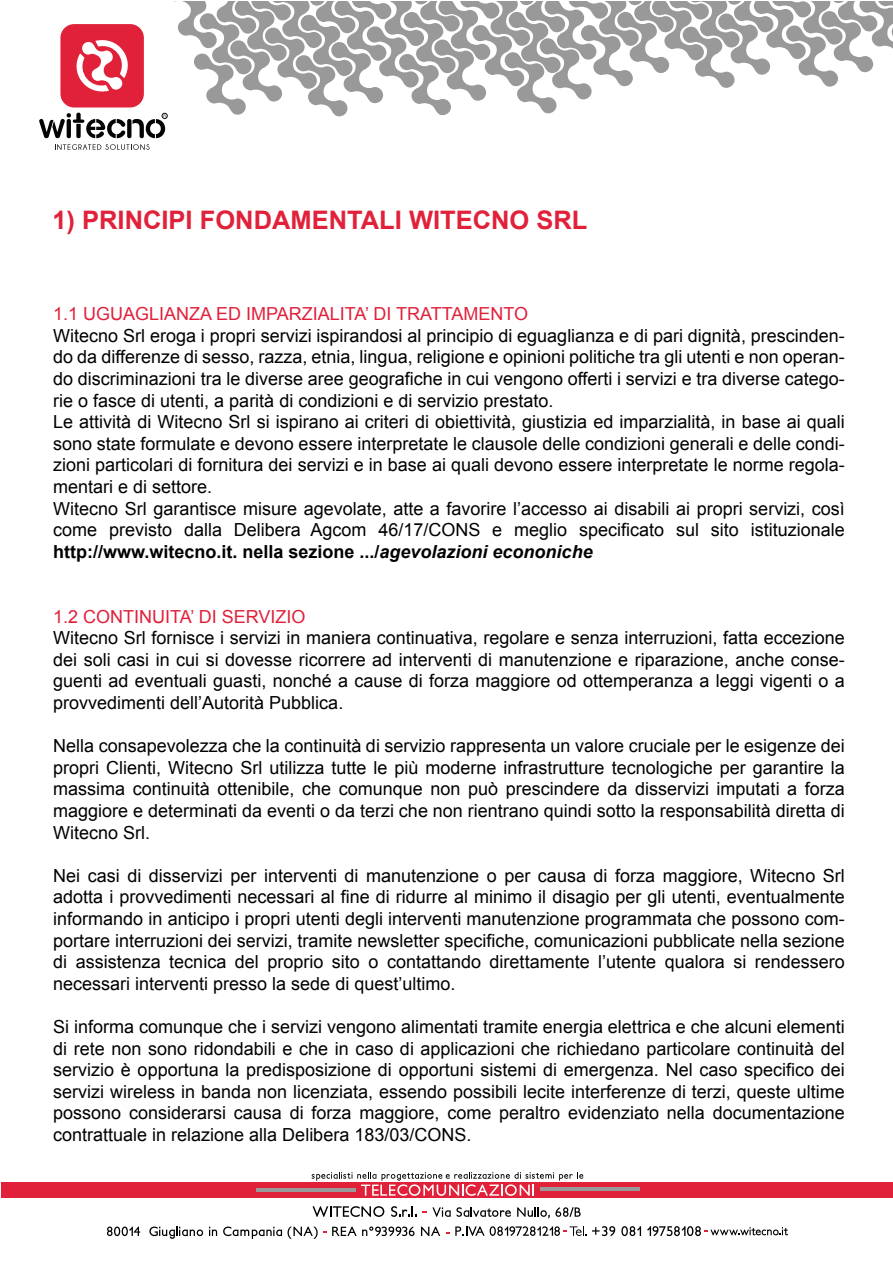
<style>
.page{position:relative;width:893px;height:1263px;background:#fff}
.page>*{position:absolute;margin:0;border:0;box-sizing:border-box;transform-origin:0 0}
.t1{font:700 25.5px "Arial";color:#e1213a}
.t2{font:18px/21.6px "Arial";color:#000;text-align:justify}
.t3{font:18px "Arial";color:#e1213a}
.s1{font-weight:700}
.s2{font-weight:700;font-style:italic}
</style>
<div class="page">
<svg style="left:592px;top:1226px;width:23px;height:10px"></svg>
<svg style="left:621px;top:1226px;width:20px;height:10px"></svg>
<svg style="left:455px;top:1226px;width:131px;height:10px"></svg>
<svg style="left:647px;top:1226px;width:141px;height:10px"></svg>
<svg style="left:107px;top:1226px;width:33px;height:10px"></svg>
<svg style="left:149px;top:1226px;width:54px;height:13px"></svg>
<svg style="left:209px;top:1227px;width:8px;height:9px"></svg>
<svg style="left:223px;top:1226px;width:103px;height:13px"></svg>
<svg style="left:332px;top:1226px;width:83px;height:10px"></svg>
<svg style="left:421px;top:1226px;width:19px;height:10px"></svg>
<div style="left:1px;top:1182px;width:891px;height:15px;background:#e1213a"></div>
<hr style="left:256px;top:1188px;width:100px;height:3px;background:#999">
<hr style="left:540px;top:1187px;width:100px;height:4px;background:#999">
<svg style="left:312px;top:1206px;width:72px;height:11px"></svg>
<svg style="left:391px;top:1206px;width:26px;height:11px"></svg>
<svg style="left:423px;top:1207px;width:88px;height:10px"></svg>
<svg style="left:517px;top:1207px;width:64px;height:11px"></svg>
<svg style="left:312px;top:1172px;width:271px;height:24px"></svg>
<svg style="left:39px;top:1px;width:854px;height:137px"></svg>
<svg style="left:55px;top:144px;width:95px;height:6px"></svg>
<h1 class="t1" style="left:52px;top:203px;width:537px">1) PRINCIPI FONDAMENTALI WITECNO SRL</h1>
<p class="t3" style="left:53px;top:302px;width:477px">1.1 UGUAGLIANZA ED IMPARZIALITA’ DI TRATTAMENTO</p>
<p class="t2" style="left:53px;top:325px;width:793px;text-align:left">Witecno Srl eroga i propri servizi ispirandosi al principio di eguaglianza e di pari dignità, prescinden&shy;do da differenze di sesso, razza, etnia, lingua, religione e opinioni politiche tra gli utenti e non operan&shy;do discriminazioni tra le diverse aree geografiche in cui vengono offerti i servizi e tra diverse catego&shy;rie o fasce di utenti, a parità di condizioni e di servizio prestato.<br>Le attività di Witecno Srl si ispirano ai criteri di obiettività, giustizia ed imparzialità, in base ai quali sono state formulate e devono essere interpretate le clausole delle condizioni generali e delle condi&shy;zioni particolari di fornitura dei servizi e in base ai quali devono essere interpretate le norme regola&shy;mentari e di settore.<br>Witecno Srl garantisce misure agevolate, atte a favorire l’accesso ai disabili ai propri servizi, così come previsto dalla Delibera Agcom 46/17/CONS e meglio specificato sul sito istituzionale <span class="s1">http://www.witecno.it. nella sezione .../</span><span class="s2">agevolazioni econoniche</span></p>
<p class="t3" style="left:53px;top:604px;width:254px">1.2 CONTINUITA’ DI SERVIZIO</p>
<p class="t2" style="left:53px;top:627px;width:793px">Witecno Srl fornisce i servizi in maniera continuativa, regolare e senza interruzioni, fatta eccezione dei soli casi in cui si dovesse ricorrere ad interventi di manutenzione e riparazione, anche conse&shy;guenti ad eventuali guasti, nonché a cause di forza maggiore od ottemperanza a leggi vigenti o a provvedimenti dell’Autorità Pubblica.</p>
<p class="t2" style="left:53px;top:735px;width:793px">Nella consapevolezza che la continuità di servizio rappresenta un valore cruciale per le esigenze dei propri Clienti, Witecno Srl utilizza tutte le più moderne infrastrutture tecnologiche per garantire la massima continuità ottenibile, che comunque non può prescindere da disservizi imputati a forza maggiore e determinati da eventi o da terzi che non rientrano quindi sotto la responsabilità diretta di Witecno Srl.</p>
<p class="t2" style="left:53px;top:865px;width:793px">Nei casi di disservizi per interventi di manutenzione o per causa di forza maggiore, Witecno Srl adotta i provvedimenti necessari al fine di ridurre al minimo il disagio per gli utenti, eventualmente informando in anticipo i propri utenti degli interventi manutenzione programmata che possono com&shy;portare interruzioni dei servizi, tramite newsletter specifiche, comunicazioni pubblicate nella sezione di assistenza tecnica del proprio sito o contattando direttamente l’utente qualora si rendessero necessari interventi presso la sede di quest’ultimo.</p>
<p class="t2" style="left:53px;top:1016px;width:793px">Si informa comunque che i servizi vengono alimentati tramite energia elettrica e che alcuni elementi di rete non sono ridondabili e che in caso di applicazioni che richiedano particolare continuità del servizio è opportuna la predisposizione di opportuni sistemi di emergenza. Nel caso specifico dei servizi wireless in banda non licenziata, essendo possibili lecite interferenze di terzi, queste ultime possono considerarsi causa di forza maggiore, come peraltro evidenziato nella documentazione contrattuale in relazione alla Delibera 183/03/CONS.</p>
</div>
